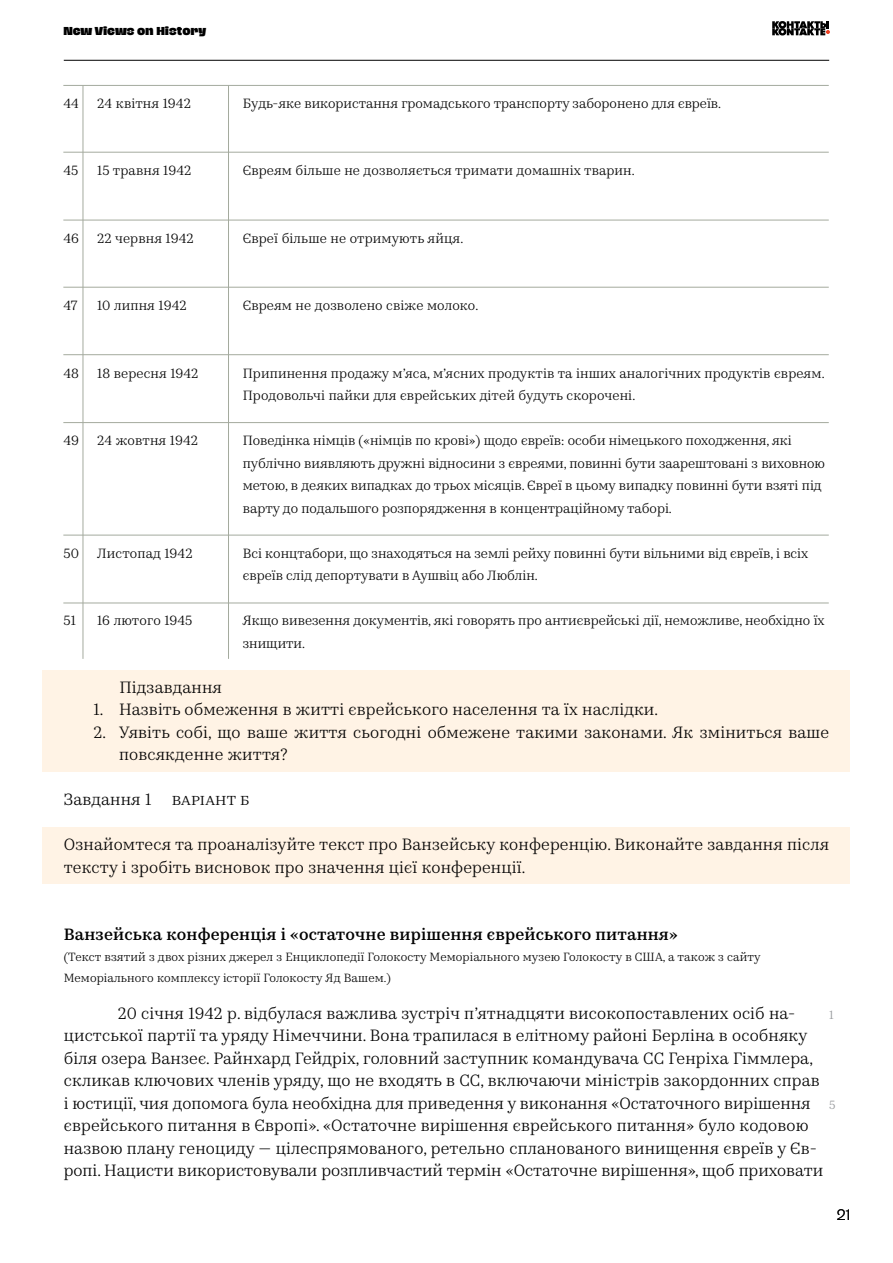
<style>
.page{position:relative;width:893px;height:1263px;background:#fff}
.page>*{position:absolute;margin:0;border:0;box-sizing:border-box;transform-origin:0 0}
.t1{font:16.5px/22.5px "Kazimir Text";letter-spacing:.01em;color:#000}
.t2{font:500 16.5px "Kazimir Text";letter-spacing:.01em;color:#000}
.t3{font:15px "Steinbeck";color:#000}
.t4{font:13.5px/22.5px "Kazimir Text";color:#000}
.t5{font:12px/21px "Kazimir Text";letter-spacing:.01em;color:#000}
.t6{font:12px "Kazimir Text";color:#939598}
.t7{font:800 10.5px "Hagrid Trial";color:#000}
</style>
<div class="page">
<svg style="left:772px;top:21px;width:58px;height:15px"></svg>
<hr style="left:64px;top:60px;width:765px;height:1px;background:#000">
<div style="left:43px;top:670px;width:807px;height:101px;background:#fff3e5"></div>
<div style="left:43px;top:828px;width:807px;height:56px;background:#fff3e5"></div>
<hr style="left:228px;top:85px;width:1px;height:574px;background:#a4aa9e">
<hr style="left:83px;top:85px;width:1px;height:574px;background:#a4aa9e">
<hr style="left:63px;top:85px;width:766px;height:1px;background:#a4aa9e">
<hr style="left:63px;top:152px;width:766px;height:1px;background:#a4aa9e">
<hr style="left:63px;top:220px;width:766px;height:1px;background:#a4aa9e">
<hr style="left:63px;top:287px;width:766px;height:1px;background:#a4aa9e">
<hr style="left:63px;top:354px;width:766px;height:1px;background:#a4aa9e">
<hr style="left:63px;top:422px;width:766px;height:1px;background:#a4aa9e">
<hr style="left:63px;top:603px;width:766px;height:1px;background:#a4aa9e">
<hr style="left:63px;top:535px;width:766px;height:1px;background:#a4aa9e">
<p class="t7" style="left:63px;top:26px;width:144px">New Views on History</p>
<p class="t4" style="left:63px;top:91px;width:17px">44</p>
<p class="t4" style="left:97px;top:91px;width:95px">24 квітня 1942</p>
<p class="t4" style="left:63px;top:158px;width:16px">45</p>
<p class="t4" style="left:97px;top:158px;width:96px">15 травня 1942</p>
<p class="t4" style="left:63px;top:226px;width:17px">46</p>
<p class="t4" style="left:97px;top:226px;width:98px">22 червня 1942</p>
<p class="t4" style="left:63px;top:293px;width:16px">47</p>
<p class="t4" style="left:97px;top:293px;width:91px">10 липня 1942</p>
<p class="t4" style="left:63px;top:361px;width:17px">48</p>
<p class="t4" style="left:97px;top:361px;width:103px">18 вересня 1942</p>
<p class="t4" style="left:63px;top:428px;width:17px">49</p>
<p class="t4" style="left:97px;top:428px;width:102px">24 жовтня 1942</p>
<p class="t4" style="left:63px;top:541px;width:17px">50</p>
<p class="t4" style="left:97px;top:541px;width:97px">Листопад 1942</p>
<p class="t4" style="left:63px;top:608px;width:14px">51</p>
<p class="t4" style="left:97px;top:608px;width:97px">16 лютого 1945</p>
<p class="t4" style="left:243px;top:91px;width:480px">Будь-яке використання громадського транспорту заборонено для євреїв.</p>
<p class="t4" style="left:243px;top:158px;width:394px">Євреям більше не дозволяється тримати домашніх тварин.</p>
<p class="t4" style="left:243px;top:226px;width:222px">Євреї більше не отримують яйця.</p>
<p class="t4" style="left:243px;top:293px;width:237px">Євреям не дозволено свіже молоко.</p>
<p class="t4" style="left:243px;top:361px;width:583px">Припинення продажу м’яса, м’ясних продуктів та інших аналогічних продуктів євреям.<br>Продовольчі пайки для єврейських дітей будуть скорочені.</p>
<p class="t4" style="left:243px;top:428px;width:584px">Поведінка німців («німців по крові») щодо євреїв: особи німецького походження, які публічно виявляють дружні відносини з євреями, повинні бути заарештовані з виховною метою, в деяких випадках до трьох місяців. Євреї в цьому випадку повинні бути взяті під варту до подальшого розпорядження в концентраційному таборі.</p>
<p class="t4" style="left:243px;top:541px;width:567px">Всі концтабори, що знаходяться на землі рейху повинні бути вільними від євреїв, і всіх євреїв слід депортувати в Аушвіц або Люблін.</p>
<p class="t4" style="left:243px;top:608px;width:583px">Якщо вивезення документів, які говорять про антиєврейські дії, неможливе, необхідно їх знищити.</p>
<p class="t1" style="left:119px;top:675px;width:104px">Підзавдання</p>
<p class="t1" style="left:94px;top:697px;width:566px">1. Назвіть обмеження в житті єврейського населення та їх наслідки.</p>
<p class="t1" style="left:119px;top:720px;width:712px;text-indent:-26px">2. Уявіть собі, що ваше життя сьогодні обмежене такими законами. Як зміниться ваше повсякденне життя?</p>
<p class="t1" style="left:64px;top:787px;width:187px">Завдання 1 варіант б</p>
<p class="t1" style="left:64px;top:832px;width:767px">Ознайомтеся та проаналізуйте текст про Ванзейську конференцію. Виконайте завдання після тексту і зробіть висновок про значення цієї конференції.</p>
<p class="t2" style="left:64px;top:922px;width:615px">Ванзейська конференція і «остаточне вирішення єврейського питання»</p>
<p class="t5" style="left:64px;top:946px;width:698px">(Текст взятий з двох різних джерел з Енциклопедії Голокосту Меморіального музею Голокосту в США, а також з сайту<br>Меморіального комплексу історії Голокосту Яд Вашем.)</p>
<p class="t1" style="left:64px;top:1001px;width:761px;text-indent:54px">20 січня 1942 р. відбулася важлива зустріч п’ятнадцяти високопоставлених осіб на&shy;цистської партії та уряду Німеччини. Вона трапилася в елітному районі Берліна в особняку біля озера Ванзеє. Райнхард Гейдріх, головний заступник командувача СС Генріха Гіммлера, скликав ключових членів уряду, що не входять в СС, включаючи міністрів закордонних справ і юстиції, чия допомога була необхідна для приведення у виконання «Остаточного вирішення єврейського питання в Європі». «Остаточне вирішення єврейського питання» було кодовою назвою плану геноциду — цілеспрямованого, ретельно спланованого винищення євреїв у Єв&shy;ропі. Нацисти використовували розпливчастий термін «Остаточне вирішення», щоб приховати</p>
<p class="t6" style="left:829px;top:1006px;width:6px">1</p>
<p class="t6" style="left:829px;top:1096px;width:8px">5</p>
<p class="t3" style="left:837px;top:1205px;width:16px">21</p>
</div>
